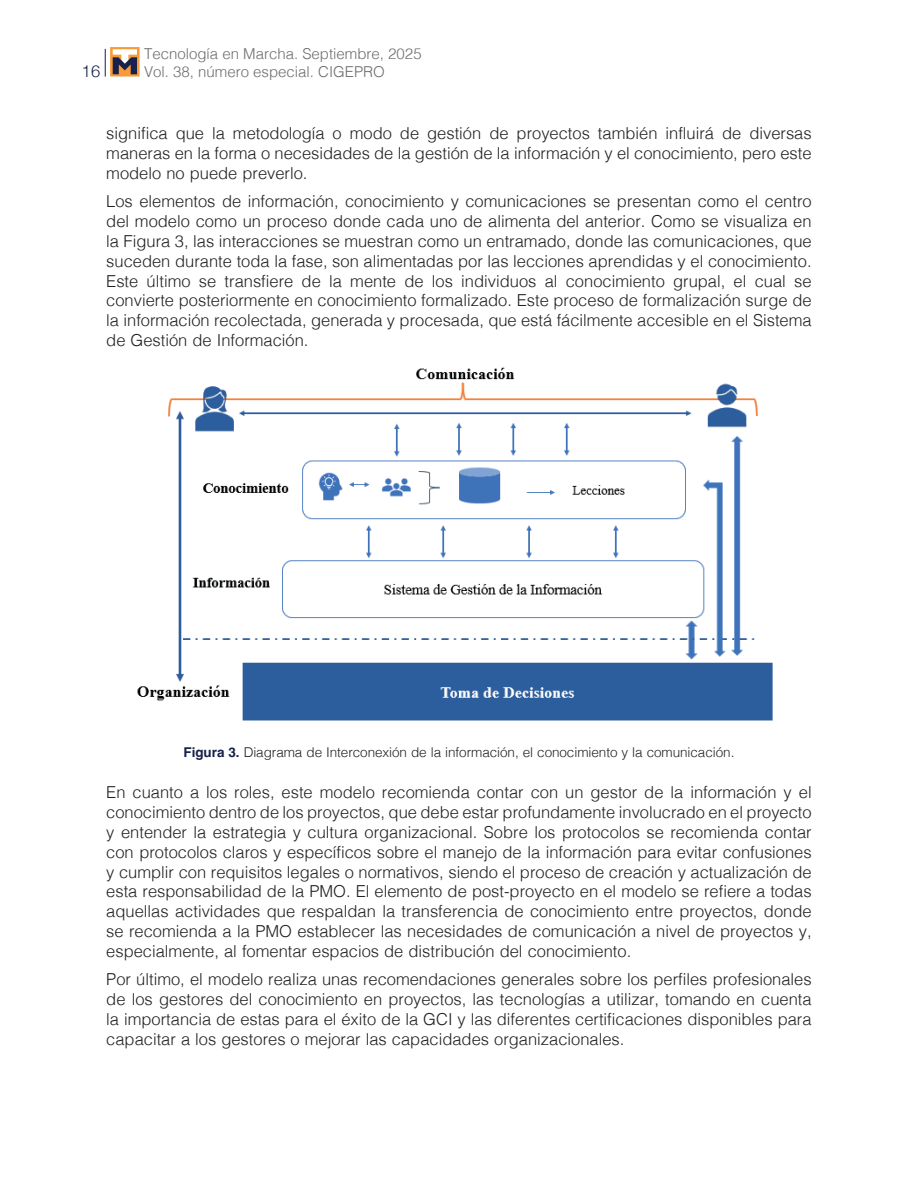
<style>
.page{position:relative;width:918px;height:1188px;background:#fff}
.page>*{position:absolute;margin:0;border:0;box-sizing:border-box;transform-origin:0 0}
.t1{font:300 16.5px/19.8px "Helvetica";color:#231f20;text-align:justify}
.t2{font:300 16.5px "Helvetica Neue";color:#17214b}
.t3{font:300 15px "Helvetica";color:#6c6d70}
.t4{font:300 13.5px "Helvetica";letter-spacing:-.005em;color:#231f20}
.s1{font-weight:700;color:#17214b}
</style>
<div class="page">
<svg style="left:105px;top:49px;width:1px;height:28px"></svg>
<svg style="left:110px;top:47px;width:30px;height:30px"></svg>
<svg style="left:113px;top:49px;width:24px;height:25px"></svg>
<img style="left:137px;top:367px;width:636px;height:354px">
<p class="t3" style="left:144px;top:40px;width:279px">Tecnología en Marcha. Septiembre, 2025</p>
<p class="t2" style="left:82px;top:57px;width:20px">16</p>
<p class="t3" style="left:144px;top:58px;width:242px">Vol. 38, número especial. CIGEPRO</p>
<p class="t1" style="left:106px;top:122px;width:707px">significa que la metodología o modo de gestión de proyectos también influirá de diversas maneras en la forma o necesidades de la gestión de la información y el conocimiento, pero este modelo no puede preverlo.</p>
<p class="t1" style="left:106px;top:190px;width:707px">Los elementos de información, conocimiento y comunicaciones se presentan como el centro del modelo como un proceso donde cada uno de alimenta del anterior. Como se visualiza en la Figura 3, las interacciones se muestran como un entramado, donde las comunicaciones, que suceden durante toda la fase, son alimentadas por las lecciones aprendidas y el conocimiento.<br>Este último se transfiere de la mente de los individuos al conocimiento grupal, el cual se convierte posteriormente en conocimiento formalizado. Este proceso de formalización surge de la información recolectada, generada y procesada, que está fácilmente accesible en el Sistema de Gestión de Información.</p>
<p class="t4" style="left:184px;top:741px;width:552px"><span class="s1">Figura 3.</span> Diagrama de Interconexión de la información, el conocimiento y la comunicación.</p>
<p class="t1" style="left:106px;top:782px;width:707px">En cuanto a los roles, este modelo recomienda contar con un gestor de la información y el conocimiento dentro de los proyectos, que debe estar profundamente involucrado en el proyecto y entender la estrategia y cultura organizacional. Sobre los protocolos se recomienda contar con protocolos claros y específicos sobre el manejo de la información para evitar confusiones y cumplir con requisitos legales o normativos, siendo el proceso de creación y actualización de esta responsabilidad de la PMO. El elemento de post-proyecto en el modelo se refiere a todas aquellas actividades que respaldan la transferencia de conocimiento entre proyectos, donde se recomienda a la PMO establecer las necesidades de comunicación a nivel de proyectos y, especialmente, al fomentar espacios de distribución del conocimiento.</p>
<p class="t1" style="left:106px;top:968px;width:707px">Por último, el modelo realiza unas recomendaciones generales sobre los perfiles profesionales de los gestores del conocimiento en proyectos, las tecnologías a utilizar, tomando en cuenta la importancia de estas para el éxito de la GCI y las diferentes certificaciones disponibles para capacitar a los gestores o mejorar las capacidades organizacionales.</p>
</div>
